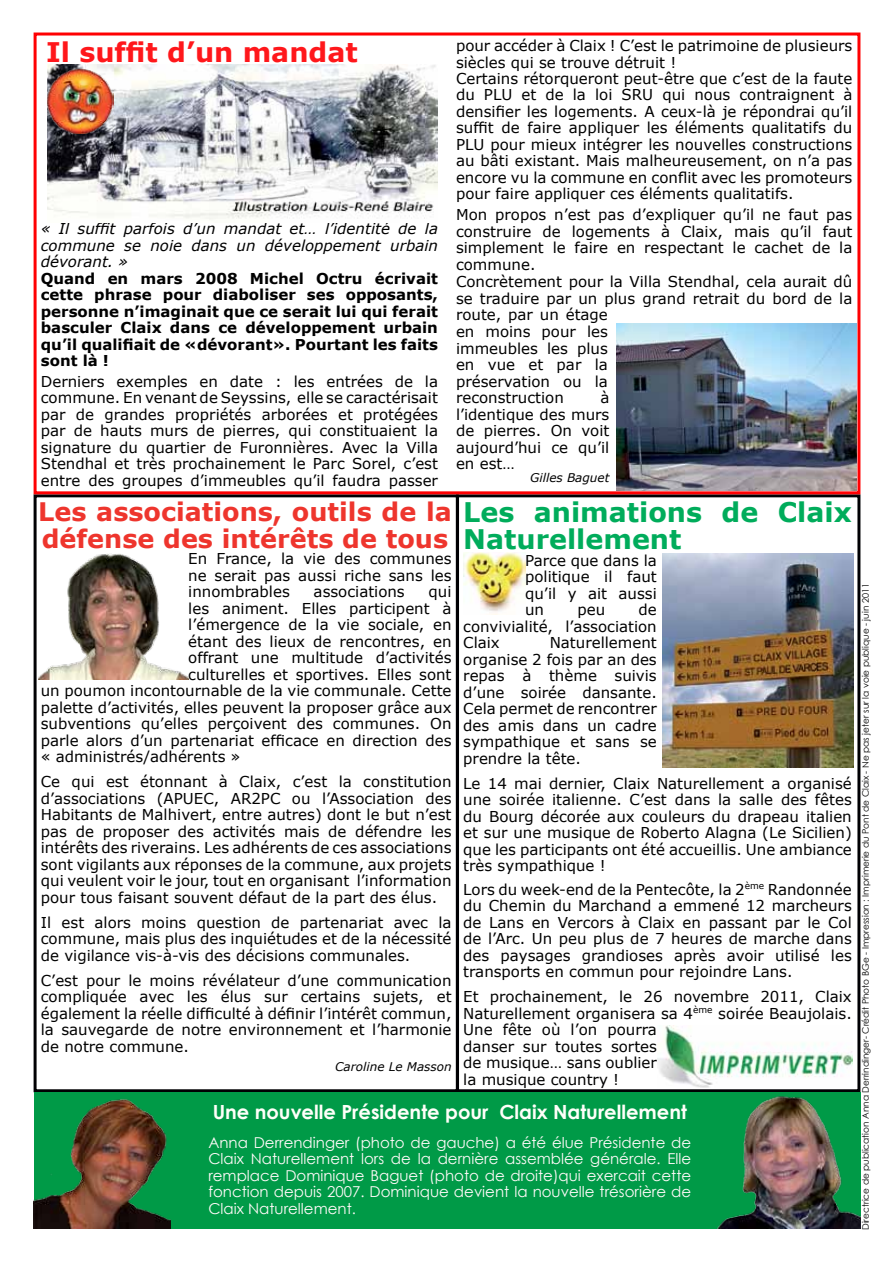
<style>
.page{position:relative;width:893px;height:1263px;background:#fff}
.page>*{position:absolute;margin:0;border:0;box-sizing:border-box;transform-origin:0 0}
.t1{font:700 27px "Verdana";color:#ff171b}
.t2{font:700 27px "Verdana";color:#00ac5b}
.t3{font:700 25.5px "Verdana";color:#ee352d}
.t4{font:700 19.5px "Century Gothic";color:#fefff9}
.t5{font:15px/16.5px "Verdana";color:#000;text-align:justify}
.t6{font:15px/16.5px "Century Gothic";color:#fffaf9;text-align:justify}
.t7{font:700 15px/16.5px "Verdana";color:#000;text-align:justify}
.t8{font:italic 15px/16.5px "Verdana";color:#000;text-align:justify}
.t9{font:italic 12px "Verdana";color:#000}
.t10{font:9px "Century Gothic";color:#000}
.s1{font-size:27px;color:#00ac5b}
</style>
<div class="page">
<div style="left:34px;top:494px;width:425px;height:598px;border:3px solid #000003"></div>
<img style="left:463px;top:553px;width:62px;height:62px">
<div style="left:456px;top:494px;width:404px;height:598px;border:3px solid #000003"></div>
<img style="left:657px;top:1025px;width:196px;height:62px">
<div style="left:34px;top:33px;width:826px;height:461px;border:3px solid #ff0002"></div>
<img style="left:47px;top:65px;width:391px;height:155px">
<img style="left:616px;top:324px;width:241px;height:167px">
<img style="left:47px;top:68px;width:66px;height:66px">
<img style="left:662px;top:553px;width:191px;height:214px">
<img style="left:39px;top:553px;width:149px;height:127px">
<div style="left:34px;top:1092px;width:826px;height:137px;background:#009a47"></div>
<img style="left:34px;top:1099px;width:136px;height:130px">
<img style="left:717px;top:1096px;width:143px;height:133px">
<p class="t5" style="left:456px;top:37px;width:398px;text-align:left">pour accéder à Claix ! C’est le patrimoine de plusieurs siècles qui se trouve détruit !<br>Certains rétorqueront peut-être que c’est de la faute du PLU et de la loi SRU qui nous contraignent à densifier les logements. A ceux-là je répondrai qu’il suffit de faire appliquer les éléments qualitatifs du PLU pour mieux intégrer les nouvelles constructions au bâti existant. Mais malheureusement, on n’a pas encore vu la commune en conflit avec les promoteurs pour faire appliquer ces éléments qualitatifs.</p>
<p class="t5" style="left:456px;top:206px;width:398px;text-align:left">Mon propos n’est pas d’expliquer qu’il ne faut pas construire de logements à Claix, mais qu’il faut simplement le faire en respectant le cachet de la commune.<br>Concrètement pour la Villa Stendhal, cela aurait dû se traduire par un plus grand retrait du bord de la route, par un étage<br>en moins pour les<br>immeubles les plus<br>en vue et par la<br>préservation ou la<br>reconstruction</p>
<h1 class="t1" style="left:46px;top:33px;width:313px">Il suffit d’un mandat</h1>
<p class="t8" style="left:41px;top:220px;width:399px">« Il suffit parfois d’un mandat et… l’identité de la commune se noie dans un développement urbain dévorant. »</p>
<p class="t7" style="left:41px;top:269px;width:399px">Quand en mars 2008 Michel Octru écrivait cette phrase pour diaboliser ses opposants, personne n’imaginait que ce serait lui qui ferait basculer Claix dans ce développement urbain qu’il qualifiait de «dévorant». Pourtant les faits sont là !</p>
<p class="t5" style="left:41px;top:373px;width:399px">Derniers exemples en date : les entrées de la commune. En venant de Seyssins, elle se caractérisait par de grandes propriétés arborées et protégées par de hauts murs de pierres, qui constituaient la signature du quartier de Furonnières. Avec la Villa Stendhal et très prochainement le Parc Sorel, c’est entre des groupes d’immeubles qu’il faudra passer</p>
<p class="t5" style="left:456px;top:389px;width:155px;text-indent:144px">à l’identique des murs de pierres. On voit aujourd’hui ce qu’il en est…</p>
<p class="t9" style="left:530px;top:470px;width:81px">Gilles Baguet</p>
<h2 class="t3" style="left:38px;top:494px;width:815px">Les associations, outils de la <span class="s1">Les animations de Claix</span></h2>
<h1 class="t2" style="left:463px;top:520px;width:220px">Naturellement</h1>
<h2 class="t3" style="left:42px;top:521px;width:408px">défense des intérêts de tous</h2>
<p class="t5" style="left:188px;top:550px;width:265px">En France, la vie des communes ne serait pas aussi riche sans les innombrables</p>
<p class="t5" style="left:314px;top:583px;width:93px">associations</p>
<p class="t5" style="left:429px;top:583px;width:24px">qui</p>
<p class="t5" style="left:188px;top:600px;width:265px">les animent. Elles participent à</p>
<p class="t5" style="left:188px;top:616px;width:265px">l’émergence de la vie sociale, en</p>
<p class="t5" style="left:188px;top:633px;width:265px">étant des lieux de rencontres, en</p>
<p class="t5" style="left:188px;top:649px;width:265px">offrant une multitude d’activités</p>
<p class="t5" style="left:188px;top:666px;width:265px">culturelles et sportives. Elles sont</p>
<p class="t5" style="left:41px;top:682px;width:412px">un poumon incontournable de la vie communale. Cette</p>
<p class="t5" style="left:41px;top:699px;width:412px">palette d’activités, elles peuvent la proposer grâce aux</p>
<p class="t5" style="left:41px;top:715px;width:412px">subventions qu’elles perçoivent des communes. On</p>
<p class="t5" style="left:41px;top:732px;width:412px">parle alors d’un partenariat efficace en direction des</p>
<p class="t5" style="left:41px;top:748px;width:201px">« administrés/adhérents »</p>
<p class="t5" style="left:41px;top:773px;width:412px">Ce qui est étonnant à Claix, c’est la constitution d’associations (APUEC, AR2PC ou l’Association des Habitants de Malhivert, entre autres) dont le but n’est pas de proposer des activités mais de défendre les intérêts des riverains. Les adhérents de ces associations sont vigilants aux réponses de la commune, aux projets qui veulent voir le jour, tout en organisant l’information pour tous faisant souvent défaut de la part des élus.</p>
<p class="t5" style="left:41px;top:914px;width:412px">Il est alors moins question de partenariat avec la commune, mais plus des inquiétudes et de la nécessité de vigilance vis-à-vis des décisions communales.</p>
<p class="t5" style="left:41px;top:972px;width:412px">C’est pour le moins révélateur d’une communication compliquée avec les élus sur certains sujets, et également la réelle difficulté à définir l’intérêt commun, la sauvegarde de notre environnement et l’harmonie de notre commune.</p>
<p class="t9" style="left:335px;top:1058px;width:118px">Caroline Le Masson</p>
<p class="t5" style="left:525px;top:552px;width:133px">Parce que dans la politique il faut qu’il y ait aussi un</p>
<p class="t5" style="left:463px;top:601px;width:195px;text-indent:175px">de convivialité, l’association Claix</p>
<p class="t5" style="left:577px;top:601px;width:29px">peu</p>
<p class="t5" style="left:463px;top:634px;width:195px;text-indent:86px">Naturellement organise 2 fois par an des repas à thème suivis d’une soirée dansante.<br>Cela permet de rencontrer des amis dans un cadre sympathique et sans se prendre la tête.</p>
<p class="t5" style="left:463px;top:775px;width:390px">Le 14 mai dernier, Claix Naturellement a organisé une soirée italienne. C’est dans la salle des fêtes du Bourg décorée aux couleurs du drapeau italien et sur une musique de Roberto Alagna (Le Sicilien) que les participants ont été accueillis. Une ambiance très sympathique !</p>
<p class="t5" style="left:463px;top:881px;width:390px">Lors du week-end de la Pentecôte, la 2<sup>ème</sup> Randonnée du Chemin du Marchand a emmené 12 marcheurs de Lans en Vercors à Claix en passant par le Col de l’Arc. Un peu plus de 7 heures de marche dans des paysages grandioses après avoir utilisé les transports en commun pour rejoindre Lans.</p>
<p class="t5" style="left:463px;top:988px;width:390px;text-align:left">Et prochainement, le 26 novembre 2011, Claix<br>Naturellement organisera sa 4<sup>ème</sup> soirée Beaujolais.<br>Une fête où l’on pourra<br>danser sur toutes sortes<br>de musique… sans oublier<br>la musique country !</p>
<h3 class="t4" style="left:213px;top:1097px;width:476px">Une nouvelle Présidente pour Claix Naturellement</h3>
<p class="t6" style="left:208px;top:1134px;width:484px">Anna Derrendinger (photo de gauche) a été élue Présidente de Claix Naturellement lors de la dernière assemblée générale. Elle remplace Dominique Baguet (photo de droite)qui exercait cette fonction depuis 2007. Dominique devient la nouvelle trésorière de Claix Naturellement.</p>
<p class="t10" style="left:859px;top:1230px;width:648px;rotate:-90deg">Directrice de publication Anna Derrindinger- Crédit Photo BGe - Impression : Imprimerie du Pont de Claix - Ne pas jeter sur la voie publique - juin 2011</p>
</div>
